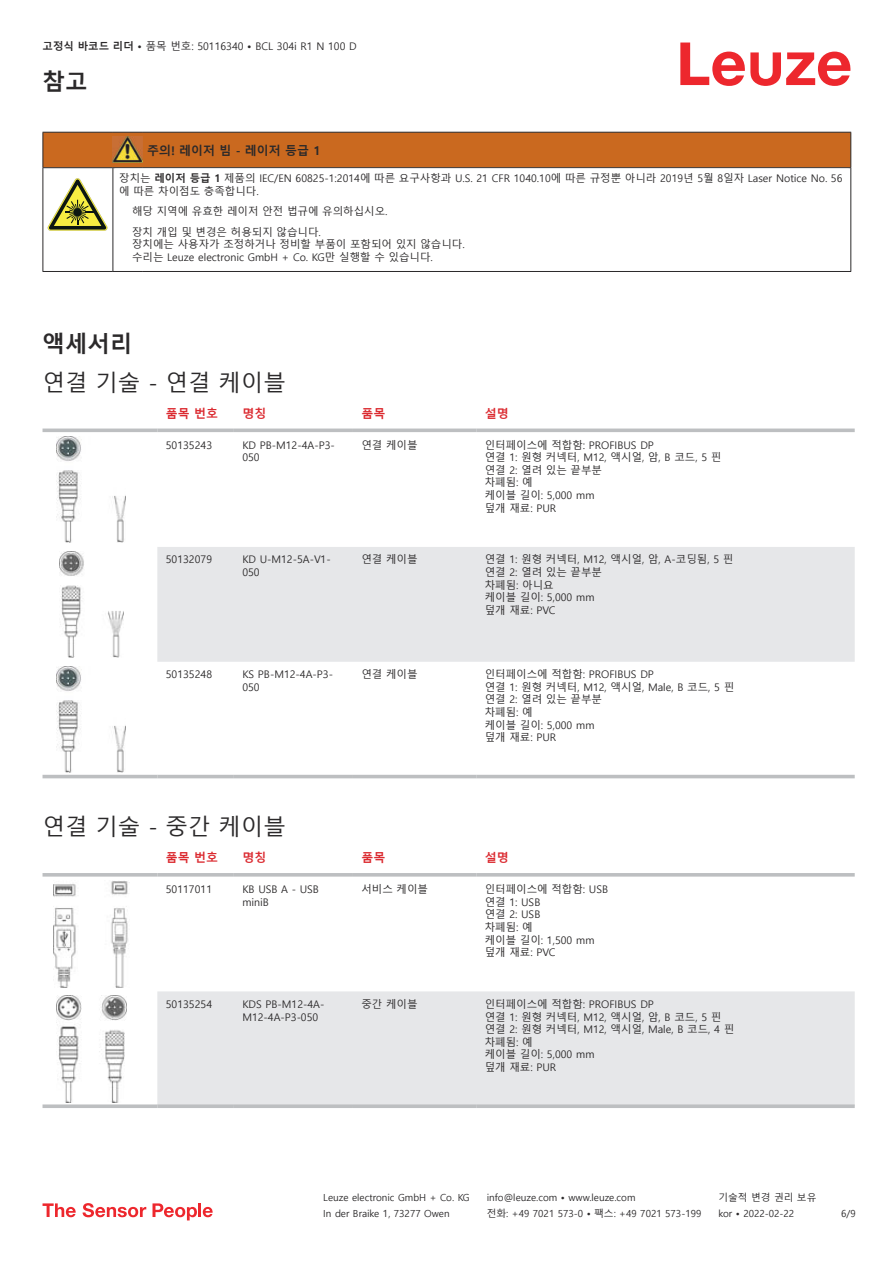
<style>
.page{position:relative;width:893px;height:1263px;background:#fff}
.page>*{position:absolute;margin:0;border:0;box-sizing:border-box;transform-origin:0 0}
.t1{font:22.5px "Malgun Gothic";color:#2b292a}
.t2{font:700 22.5px "Malgun Gothic";color:#2b292a}
.t3{font:700 12px "Malgun Gothic";color:#db2a30}
.t4{font:700 12px "Malgun Gothic";color:#2b292a}
.t5{font:10.5px/12.6px "Malgun Gothic";color:#2b292a}
.t6{font:9.75px "Malgun Gothic";color:#2b292a}
.s1{font-weight:700}
</style>
<div class="page">
<svg style="left:680px;top:43px;width:170px;height:43px"></svg>
<svg style="left:43px;top:442px;width:812px;height:337px"></svg>
<div style="left:157px;top:547px;width:698px;height:115px;background:#e6e7e9"></div>
<svg style="left:43px;top:428px;width:114px;height:4px"></svg>
<svg style="left:157px;top:428px;width:77px;height:4px"></svg>
<svg style="left:234px;top:428px;width:119px;height:4px"></svg>
<svg style="left:353px;top:428px;width:123px;height:4px"></svg>
<svg style="left:476px;top:428px;width:379px;height:4px;background:#c5c7c9"></svg>
<hr style="left:43px;top:775px;width:114px;height:3px;background:#bdbfc1">
<hr style="left:157px;top:775px;width:77px;height:3px;background:#bdbfc1">
<hr style="left:234px;top:775px;width:119px;height:3px;background:#bdbfc1">
<hr style="left:353px;top:775px;width:123px;height:3px;background:#bdbfc1">
<hr style="left:476px;top:775px;width:379px;height:3px;background:#bdbfc1">
<img style="left:57px;top:436px;width:69px;height:107px">
<img style="left:59px;top:551px;width:65px;height:106px">
<img style="left:57px;top:666px;width:69px;height:106px">
<div style="left:157px;top:991px;width:698px;height:113px;background:#e6e7e9"></div>
<svg style="left:43px;top:873px;width:114px;height:4px"></svg>
<svg style="left:157px;top:873px;width:77px;height:4px"></svg>
<svg style="left:234px;top:873px;width:119px;height:4px"></svg>
<svg style="left:353px;top:873px;width:123px;height:4px"></svg>
<svg style="left:476px;top:873px;width:379px;height:4px;background:#c3c5c7"></svg>
<svg style="left:43px;top:1104px;width:114px;height:4px"></svg>
<svg style="left:157px;top:1104px;width:77px;height:4px"></svg>
<svg style="left:234px;top:1104px;width:119px;height:4px"></svg>
<svg style="left:353px;top:1104px;width:123px;height:4px"></svg>
<svg style="left:476px;top:1104px;width:379px;height:4px;background:#c1c3c5"></svg>
<img style="left:53px;top:881px;width:77px;height:106px">
<img style="left:56px;top:996px;width:70px;height:106px">
<svg style="left:43px;top:1203px;width:33px;height:14px"></svg>
<svg style="left:83px;top:1203px;width:63px;height:14px"></svg>
<svg style="left:153px;top:1203px;width:44px;height:17px"></svg>
<hr style="left:198px;top:1203px;width:3px;height:14px;background:#ed272d">
<svg style="left:203px;top:1207px;width:10px;height:10px"></svg>
<div style="left:44px;top:133px;width:806px;height:34px;background:#ca691f"></div>
<svg style="left:44px;top:168px;width:806px;height:103px"></svg>
<hr style="left:43px;top:132px;width:70px;height:1px;background:#2b292a">
<hr style="left:43px;top:133px;width:1px;height:34px;background:#2b292a">
<hr style="left:43px;top:167px;width:70px;height:1px;background:#2b292a">
<hr style="left:113px;top:132px;width:30px;height:1px;background:#2b292a">
<hr style="left:113px;top:167px;width:30px;height:1px;background:#2b292a">
<hr style="left:143px;top:132px;width:708px;height:1px;background:#2b292a">
<hr style="left:850px;top:133px;width:1px;height:34px;background:#2b292a">
<hr style="left:143px;top:167px;width:708px;height:1px;background:#2b292a">
<hr style="left:43px;top:168px;width:1px;height:99px;background:#2b292a">
<hr style="left:113px;top:168px;width:1px;height:99px;background:#2b292a">
<hr style="left:850px;top:168px;width:1px;height:99px;background:#2b292a">
<hr style="left:43px;top:271px;width:70px;height:1px;background:#2b292a">
<hr style="left:113px;top:271px;width:30px;height:1px;background:#2b292a">
<hr style="left:143px;top:271px;width:708px;height:1px;background:#2b292a">
<img style="left:113px;top:136px;width:30px;height:27px">
<svg style="left:47px;top:178px;width:60px;height:53px"></svg>
<svg style="left:115px;top:169px;width:734px;height:98px"></svg>
<p class="t5" style="left:43px;top:40px;width:316px"><span class="s1">고정식 바코드 리더 •</span> 품목 번호: 50116340 <span class="s1">•</span> BCL 304i R1 N 100 D</p>
<h1 class="t2" style="left:43px;top:69px;width:46px">참고</h1>
<p class="t4" style="left:147px;top:144px;width:175px">주의! 레이저 빔 - 레이저 등급 1</p>
<p class="t5" style="left:119px;top:173px;width:725px">장치는 <span class="s1">레이저 등급 1</span> 제품의 IEC/EN 60825-1:2014에 따른 요구사항과 U.S. 21 CFR 1040.10에 따른 규정뿐 아니라 2019년 5월 8일자 Laser Notice No. 56 에 따른 차이점도 충족합니다.</p>
<p class="t5" style="left:132px;top:202px;width:257px;line-height:20.2px">해당 지역에 유효한 레이저 안전 법규에 유의하십시오. 장치 개입 및 변경은 허용되지 않습니다.</p>
<p class="t5" style="left:132px;top:238px;width:334px">장치에는 사용자가 조정하거나 정비할 부품이 포함되어 있지 않습니다. 수리는 Leuze electronic GmbH + Co. KG만 실행할 수 있습니다.</p>
<h1 class="t2" style="left:43px;top:331px;width:91px">액세서리</h1>
<h1 class="t1" style="left:43px;top:370px;width:245px">연결 기술 - 연결 케이블</h1>
<p class="t3" style="left:166px;top:406px;width:54px">품목 번호</p>
<p class="t3" style="left:242px;top:406px;width:25px">명칭</p>
<p class="t3" style="left:361px;top:406px;width:25px">품목</p>
<p class="t3" style="left:485px;top:406px;width:25px">설명</p>
<p class="t5" style="left:166px;top:439px;width:48px">50135243</p>
<p class="t5" style="left:242px;top:439px;width:94px">KD PB-M12-4A-P3-<br>050</p>
<p class="t5" style="left:361px;top:439px;width:58px">연결 케이블</p>
<p class="t5" style="left:485px;top:439px;width:238px">인터페이스에 적합함: PROFIBUS DP<br>연결 1: 원형 커넥터, M12, 액시얼, 암, B 코드, 5 핀 연결 2: 열려 있는 끝부분<br>차폐됨: 예<br>케이블 길이: 5,000 mm<br>덮개 재료: PUR</p>
<p class="t5" style="left:166px;top:553px;width:48px">50132079</p>
<p class="t5" style="left:242px;top:553px;width:90px">KD U-M12-5A-V1-<br>050</p>
<p class="t5" style="left:361px;top:553px;width:58px">연결 케이블</p>
<p class="t5" style="left:485px;top:553px;width:250px">연결 1: 원형 커넥터, M12, 액시얼, 암, A-코딩됨, 5 핀 연결 2: 열려 있는 끝부분<br>차폐됨: 아니요<br>케이블 길이: 5,000 mm<br>덮개 재료: PVC</p>
<p class="t5" style="left:166px;top:668px;width:48px">50135248</p>
<p class="t5" style="left:242px;top:668px;width:92px">KS PB-M12-4A-P3-<br>050</p>
<p class="t5" style="left:361px;top:668px;width:58px">연결 케이블</p>
<p class="t5" style="left:485px;top:668px;width:251px">인터페이스에 적합함: PROFIBUS DP<br>연결 1: 원형 커넥터, M12, 액시얼, Male, B 코드, 5 핀 연결 2: 열려 있는 끝부분<br>차폐됨: 예<br>케이블 길이: 5,000 mm<br>덮개 재료: PUR</p>
<h1 class="t1" style="left:43px;top:814px;width:245px">연결 기술 - 중간 케이블</h1>
<p class="t3" style="left:166px;top:851px;width:54px">품목 번호</p>
<p class="t3" style="left:242px;top:851px;width:25px">명칭</p>
<p class="t3" style="left:361px;top:851px;width:25px">품목</p>
<p class="t3" style="left:485px;top:851px;width:25px">설명</p>
<p class="t5" style="left:166px;top:883px;width:48px">50117011</p>
<p class="t5" style="left:242px;top:883px;width:78px">KB USB A - USB miniB</p>
<p class="t5" style="left:361px;top:883px;width:68px">서비스 케이블</p>
<p class="t5" style="left:485px;top:883px;width:125px">인터페이스에 적합함: USB 연결 1: USB<br>연결 2: USB<br>차폐됨: 예<br>케이블 길이: 1,500 mm 덮개 재료: PVC</p>
<p class="t5" style="left:166px;top:998px;width:48px">50135254</p>
<p class="t5" style="left:242px;top:998px;width:84px">KDS PB-M12-4A-<br>M12-4A-P3-050</p>
<p class="t5" style="left:361px;top:998px;width:58px">중간 케이블</p>
<p class="t5" style="left:485px;top:998px;width:251px">인터페이스에 적합함: PROFIBUS DP<br>연결 1: 원형 커넥터, M12, 액시얼, 암, B 코드, 5 핀 연결 2: 원형 커넥터, M12, 액시얼, Male, B 코드, 4 핀 차폐됨: 예<br>케이블 길이: 5,000 mm<br>덮개 재료: PUR</p>
<p class="t6" style="left:323px;top:1192px;width:148px">Leuze electronic GmbH + Co. KG</p>
<p class="t6" style="left:487px;top:1192px;width:150px">info@leuze.com • www.leuze.com</p>
<p class="t6" style="left:718px;top:1192px;width:100px">기술적 변경 권리 보유</p>
<p class="t6" style="left:323px;top:1208px;width:128px">In der Braike 1, 73277 Owen</p>
<p class="t6" style="left:487px;top:1208px;width:216px">전화: +49 7021 573-0 • 팩스: +49 7021 573-199</p>
<p class="t6" style="left:718px;top:1208px;width:77px">kor • 2022-02-22</p>
<p class="t6" style="left:841px;top:1208px;width:16px">6 /9</p>
</div>
